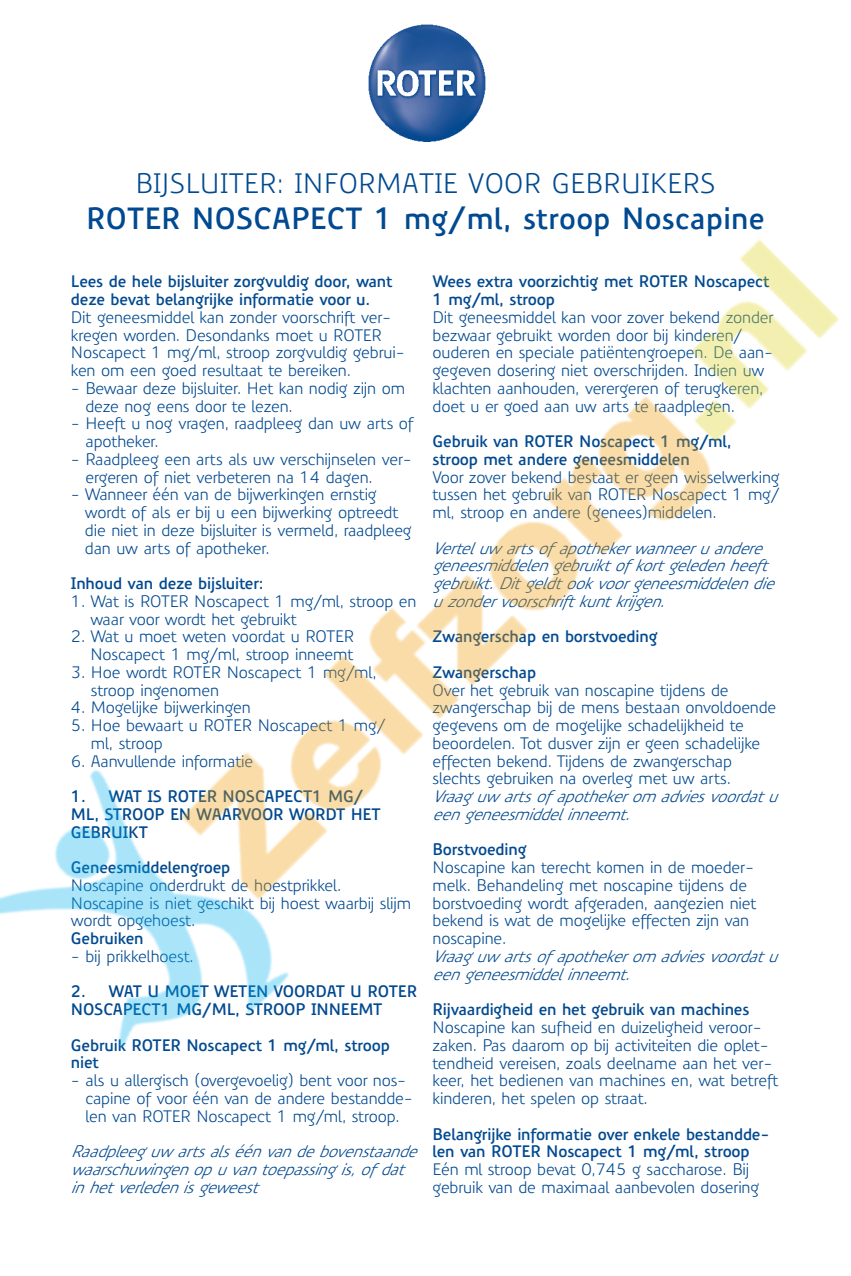
<style>
.page{position:relative;width:851px;height:1276px;background:#fff}
.page>*{position:absolute;margin:0;border:0;box-sizing:border-box;transform-origin:0 0}
.t1{font:30px "Precious Sans Demi Bold+T42";letter-spacing:.01em;color:#014990}
.t2{font:27.5px "Precious Sans Book+T42";letter-spacing:.01em;color:#014990}
.t3{font:16.25px/17.8px "Precious Sans Book+T42";letter-spacing:-.01em;color:#014990}
.t4{font:16.25px/17.8px "Precious Sans Demi Bold+T42";letter-spacing:-.01em;color:#014990}
.t5{font:italic 16.25px/17.8px "Precious Sans Book+T42";letter-spacing:-.025em;color:#014990}
</style>
<div class="page">
<img style="left:0;top:63px;width:839px;height:986px">
<h2 class="t2" style="left:135px;top:173px;width:581px">BIJSLUITER: INFORMATIE VOOR GEBRUIKERS</h2>
<h1 class="t1" style="left:86px;top:207px;width:680px">ROTER NOSCAPECT 1 mg/ml, stroop Noscapine</h1>
<p class="t4" style="left:71px;top:274px;width:323px">Lees de hele bijsluiter zorgvuldig door, want deze bevat belangrijke informatie voor u.</p>
<p class="t3" style="left:71px;top:310px;width:335px">Dit geneesmiddel kan zonder voorschrift ver&shy;kregen worden. Desondanks moet u ROTER Noscapect 1 mg/ml, stroop zorgvuldig gebrui&shy;ken om een goed resultaat te bereiken.</p>
<p class="t3" style="left:85px;top:381px;width:321px;text-indent:-15px">- Bewaar deze bijsluiter. Het kan nodig zijn om deze nog eens door te lezen.</p>
<p class="t3" style="left:85px;top:416px;width:330px;text-indent:-15px">- Heeft u nog vragen, raadpleeg dan uw arts of apotheker.</p>
<p class="t3" style="left:85px;top:452px;width:328px;text-indent:-15px">- Raadpleeg een arts als uw verschijnselen ver&shy;ergeren of niet verbeteren na 14 dagen.</p>
<p class="t3" style="left:85px;top:487px;width:328px;text-indent:-14px">- Wanneer één van de bijwerkingen ernstig wordt of als er bij u een bijwerking optreedt die niet in deze bijsluiter is vermeld, raadpleeg dan uw arts of apotheker.</p>
<p class="t4" style="left:71px;top:576px;width:194px">Inhoud van deze bijsluiter:</p>
<p class="t3" style="left:90px;top:594px;width:327px;text-indent:-19px">1. Wat is ROTER Noscapect 1 mg/ml, stroop en waar voor wordt het gebruikt</p>
<p class="t3" style="left:71px;top:629px;width:284px;text-align:right">2. Wat u moet weten voordat u ROTER<br>Noscapect 1 mg/ml, stroop inneemt</p>
<p class="t3" style="left:91px;top:665px;width:287px;text-indent:-20px">3. Hoe wordt ROTER Noscapect 1 mg/ml, stroop ingenomen</p>
<p class="t3" style="left:71px;top:700px;width:181px">4. Mogelijke bijwerkingen</p>
<p class="t3" style="left:91px;top:718px;width:296px;text-indent:-20px">5. Hoe bewaart u ROTER Noscapect 1 mg/ ml, stroop</p>
<p class="t3" style="left:71px;top:754px;width:184px">6. Aanvullende informatie</p>
<p class="t4" style="left:71px;top:789px;width:311px">1. WAT IS ROTER NOSCAPECT1 MG/<br>ML, STROOP EN WAARVOOR WORDT HET<br>GEBRUIKT</p>
<p class="t4" style="left:71px;top:860px;width:161px">Geneesmiddelengroep</p>
<p class="t3" style="left:71px;top:878px;width:342px">Noscapine onderdrukt de hoestprikkel.<br>Noscapine is niet geschikt bij hoest waarbij slijm wordt opgehoest.</p>
<p class="t4" style="left:71px;top:931px;width:74px">Gebruiken</p>
<p class="t3" style="left:71px;top:949px;width:124px">- bij prikkelhoest.</p>
<p class="t4" style="left:71px;top:984px;width:347px">2. WAT U MOET WETEN VOORDAT U ROTER<br>NOSCAPECT1 MG/ML, STROOP INNEEMT</p>
<p class="t4" style="left:71px;top:1037px;width:320px">Gebruik ROTER Noscapect 1 mg/ml, stroop niet</p>
<p class="t3" style="left:85px;top:1073px;width:329px;text-indent:-15px">- als u allergisch (overgevoelig) bent voor nos&shy;capine of voor één van de andere bestandde&shy;len van ROTER Noscapect 1 mg/ml, stroop.</p>
<p class="t5" style="left:71px;top:1144px;width:353px">Raadpleeguw artsalséénvandebovenstaande waarschuwingenopuvantoepassingis,of dat inhetverledenisgeweest</p>
<p class="t4" style="left:432px;top:274px;width:338px">Wees extra voorzichtig met ROTER Noscapect<br>1 mg/ml, stroop</p>
<p class="t3" style="left:432px;top:310px;width:342px">Dit geneesmiddel kan voor zover bekend zonder bezwaar gebruikt worden door bij kinderen/ ouderen en speciale patiëntengroepen. De aan&shy;gegeven dosering niet overschrijden. Indien uw klachten aanhouden, verergeren of terugkeren, doet u er goed aan uw arts te raadplegen.</p>
<p class="t4" style="left:432px;top:434px;width:300px">Gebruik van ROTER Noscapect 1 mg/ml, stroop met andere geneesmiddelen</p>
<p class="t3" style="left:432px;top:470px;width:349px;text-align:justify">Voor zover bekend bestaat er geen wisselwerking tussen het gebruik van ROTER Noscapect 1 mg/ ml, stroop en andere (genees)middelen.</p>
<p class="t5" style="left:432px;top:541px;width:349px">Vertel uw artsof apothekerwanneeruandere geneesmiddelengebruiktof kortgeledenheeft gebruikt.Ditgeldtookvoorgeneesmiddelendie uzondervoorschriftkuntkrijgen.</p>
<p class="t4" style="left:432px;top:620px;width:227px;line-height:35.5px">Zwangerschap en borstvoeding<br>Zwangerschap</p>
<p class="t3" style="left:432px;top:683px;width:345px">Over het gebruik van noscapine tijdens de zwangerschap bij de mens bestaan onvoldoende gegevens om de mogelijke schadelijkheid te beoordelen. Tot dusver zijn er geen schadelijke effecten bekend. Tijdens de zwangerschap slechts gebruiken na overleg met uw arts.</p>
<p class="t5" style="left:432px;top:789px;width:352px">Vraaguw artsof apothekerom adviesvoordatu eengeneesmiddel inneemt.</p>
<p class="t4" style="left:432px;top:842px;width:96px">Borstvoeding</p>
<p class="t3" style="left:432px;top:860px;width:325px">Noscapine kan terecht komen in de moeder&shy;melk. Behandeling met noscapine tijdens de borstvoeding wordt afgeraden, aangezien niet bekend is wat de mogelijke effecten zijn van noscapine.</p>
<p class="t5" style="left:432px;top:949px;width:352px">Vraaguw artsof apothekerom adviesvoordatu eengeneesmiddel inneemt.</p>
<p class="t4" style="left:432px;top:1002px;width:318px">Rijvaardigheid en het gebruik van machines</p>
<p class="t3" style="left:432px;top:1020px;width:347px">Noscapine kan sufheid en duizeligheid veroor&shy;zaken. Pas daarom op bij activiteiten die oplet&shy;tendheid vereisen, zoals deelname aan het ver&shy;keer, het bedienen van machines en, wat betreft kinderen, het spelen op straat.</p>
<p class="t4" style="left:432px;top:1126px;width:338px">Belangrijke informatie over enkele bestandde&shy;len van ROTER Noscapect 1 mg/ml, stroop</p>
<p class="t3" style="left:432px;top:1162px;width:328px">Eén ml stroop bevat 0,745 g saccharose. Bij gebruik van de maximaal aanbevolen dosering</p>
</div>
